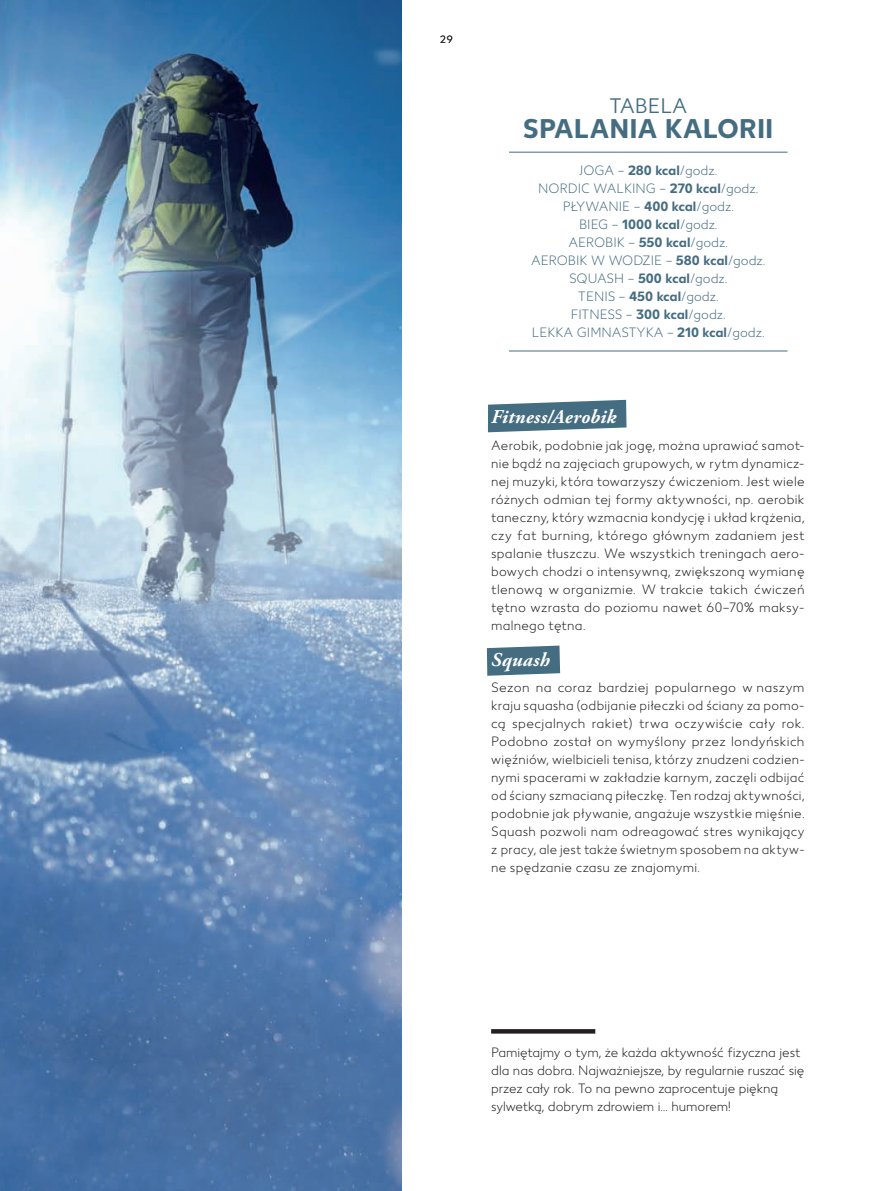
<style>
.page{position:relative;width:893px;height:1191px;background:#fff}
.page>*{position:absolute;margin:0;border:0;box-sizing:border-box;transform-origin:0 0}
.Seitenzahlen_Kauflan{font:700 27px "Kaufland";color:#456d81}
.Seitenzahlen_Kauflan-2{font:21px "Kaufland";color:#456d81}
.Subline_13_Garamond{font:italic 700 19.5px "Adobe Garamond Pro";letter-spacing:.015em;color:#fff}
.Kaufland_light_9_12{font:300 13.5px/18px "Kaufland";letter-spacing:.02em;color:#231f20;text-align:justify}
.Seitenzahlen_Kauflan-3{font:300 13.5px "Kaufland";color:#456d81}
.Seitenzahlen_Kauflan-4{font:300 13.5px/18px "Kaufland";color:#231f20}
.t1{font:10.5px "Kaufland";color:#231f20}
.s1{font-weight:700}
</style>
<div class="page">
<img style="left:0;top:0;width:402px;height:1191px">
<svg style="left:488px;top:400px;width:138px;height:32px;background:#5e8092"></svg>
<svg style="left:487px;top:645px;width:73px;height:31px;background:#597d8f"></svg>
<svg style="left:491px;top:1029px;width:104px;height:4px"></svg>
<hr style="left:509px;top:152px;width:278px;height:1px;background:#456d81">
<hr style="left:509px;top:350px;width:278px;height:1px;background:#456d81">
<p class="t1" style="left:440px;top:33px;width:14px">29</p>
<p class="Seitenzahlen_Kauflan-2" style="left:609px;top:93px;width:80px">TABELA</p>
<p class="Seitenzahlen_Kauflan" style="left:523px;top:112px;width:252px">SPALANIA KALORII</p>
<p class="Seitenzahlen_Kauflan-3" style="left:579px;top:162px;width:140px">JOGA – <span class="s1">280 kcal</span>/godz.</p>
<p class="Seitenzahlen_Kauflan-3" style="left:538px;top:180px;width:222px">NORDIC WALKING – <span class="s1">270 kcal</span>/godz.</p>
<p class="Seitenzahlen_Kauflan-3" style="left:563px;top:198px;width:173px">PŁYWANIE – <span class="s1">400 kcal</span>/godz.</p>
<p class="Seitenzahlen_Kauflan-3" style="left:579px;top:216px;width:140px">BIEG – <span class="s1">1000 kcal</span>/godz.</p>
<p class="Seitenzahlen_Kauflan-3" style="left:568px;top:234px;width:161px">AEROBIK – <span class="s1">550 kcal</span>/godz.</p>
<p class="Seitenzahlen_Kauflan-3" style="left:531px;top:252px;width:236px">AEROBIK W WODZIE – <span class="s1">580 kcal</span>/godz.</p>
<p class="Seitenzahlen_Kauflan-3" style="left:569px;top:270px;width:160px">SQUASH – <span class="s1">500 kcal</span>/godz.</p>
<p class="Seitenzahlen_Kauflan-3" style="left:578px;top:288px;width:142px">TENIS – <span class="s1">450 kcal</span>/godz.</p>
<p class="Seitenzahlen_Kauflan-3" style="left:571px;top:306px;width:157px">FITNESS – <span class="s1">300 kcal</span>/godz.</p>
<p class="Seitenzahlen_Kauflan-3" style="left:532px;top:324px;width:234px">LEKKA GIMNASTYKA – <span class="s1">210 kcal</span>/godz.</p>
<p class="Subline_13_Garamond" style="left:491px;top:405px;width:127px">Fitness/Aerobik</p>
<p class="Kaufland_light_9_12" style="left:491px;top:436px;width:315px">Aerobik, podobnie jak jogę, można uprawiać samot&shy;nie bądź na zajęciach grupowych, w rytm dynamicz&shy;nej muzyki, która towarzyszy ćwiczeniom. Jest wiele różnych odmian tej formy aktywności, np. aerobik taneczny, który wzmacnia kondycję i układ krążenia, czy fat burning, którego głównym zadaniem jest spalanie tłuszczu. We wszystkich treningach aero&shy;bowych chodzi o intensywną, zwiększoną wymianę tlenową w organizmie. W trakcie takich ćwiczeń tętno wzrasta do poziomu nawet 60–70% maksy&shy;malnego tętna.</p>
<p class="Subline_13_Garamond" style="left:491px;top:648px;width:60px">Squash</p>
<p class="Kaufland_light_9_12" style="left:491px;top:679px;width:315px">Sezon na coraz bardziej popularnego w naszym kraju squasha (odbijanie piłeczki od ściany za pomo&shy;cą specjalnych rakiet) trwa oczywiście cały rok.<br>Podobno został on wymyślony przez londyńskich więźniów, wielbicieli tenisa, którzy znudzeni codzien&shy;nymi spacerami w zakładzie karnym, zaczęli odbijać od ściany szmacianą piłeczkę. Ten rodzaj aktywności, podobnie jak pływanie, angażuje wszystkie mięśnie.<br>Squash pozwoli nam odreagować stres wynikający z pracy, ale jest także świetnym sposobem na aktyw&shy;ne spędzanie czasu ze znajomymi.</p>
<p class="Seitenzahlen_Kauflan-4" style="left:491px;top:1044px;width:315px">Pamiętajmy o tym, że każda aktywność fizyczna jest dla nas dobra. Najważniejsze, by regularnie ruszać się przez cały rok. To na pewno zaprocentuje piękną sylwetką, dobrym zdrowiem i… humorem!</p>
</div>
